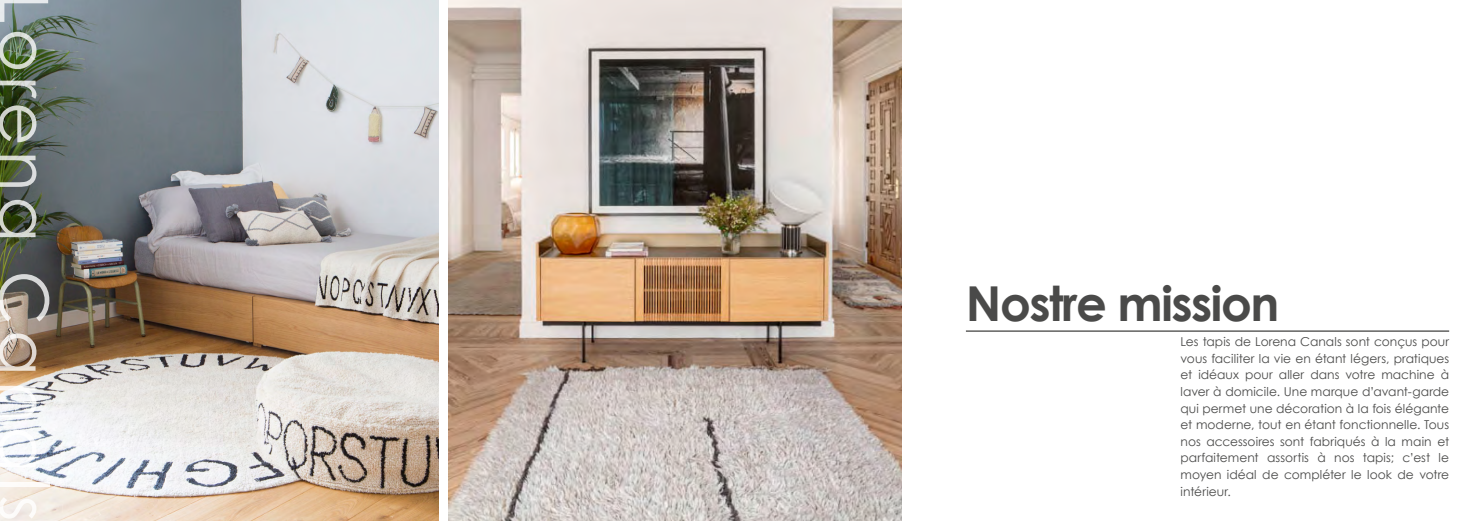
<style>
.page{position:relative;width:1474px;height:521px;background:#fff}
.page>*{position:absolute;margin:0;border:0;box-sizing:border-box;transform-origin:0 0}
.t1{font:67.38px "Century Gothic";letter-spacing:.07em;color:#e3e3e3}
.t2{font:700 48.12px "Century Gothic";letter-spacing:-.03em;color:#4a4a49}
.t3{font:12.25px/16.6px "Century Gothic";letter-spacing:.005em;color:#4a4a49;text-align:justify}
</style>
<div class="page">
<img style="left:449px;top:0;width:452px;height:521px">
<img style="left:0;top:0;width:438px;height:521px">
<hr style="left:965px;top:330px;width:484px;height:2px;background:#4a4a49">
<h1 class="t1" style="left:65px;top:-7px;width:530px;rotate:90deg">Lorena Canals</h1>
<h2 class="t2" style="left:965px;top:273px;width:315px">Nostre mission</h2>
<p class="t3" style="left:1180px;top:333px;width:270px">Les tapis de Lorena Canals sont conçus pour vous faciliter la vie en étant légers, pratiques et idéaux pour aller dans votre machine à laver à domicile. Une marque d’avant-garde qui permet une décoration à la fois élégante et moderne, tout en étant fonctionnelle. Tous nos accessoires sont fabriqués à la main et parfaitement assortis à nos tapis; c’est le moyen idéal de compléter le look de votre intérieur.</p>
</div>
